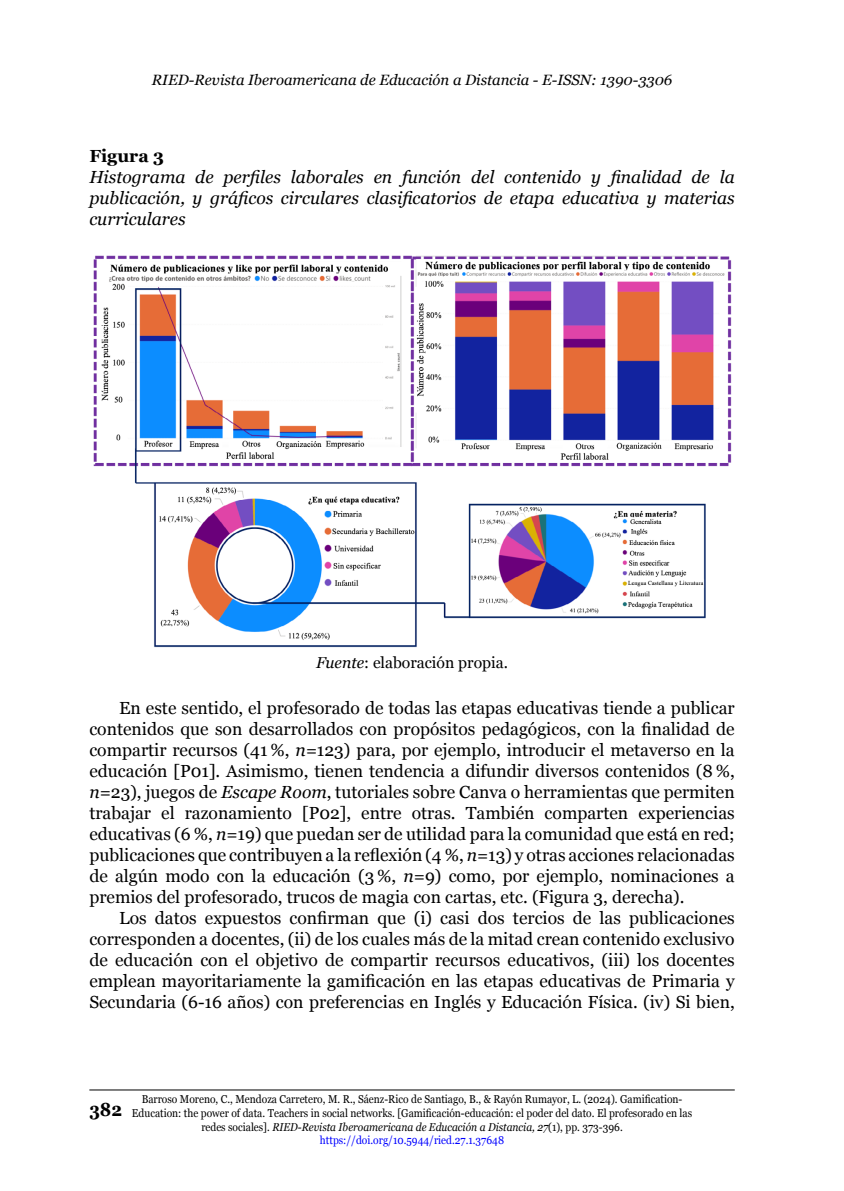
<style>
.page{position:relative;width:844px;height:1191px;background:#fff}
.page>*{position:absolute;margin:0;border:0;box-sizing:border-box;transform-origin:0 0}
.t1{font:700 18.9px "Georgia";color:#000;scale:.9 1}
.t2{font:17.5px/21px "Georgia";color:#000;text-align:justify}
.t3{font:italic 17.5px/21px "Georgia";color:#000;text-align:justify}
.t4{font:700 17.5px "Georgia";color:#000}
.t5{font:15.75px "Georgia";color:#000}
.t6{font:italic 14.88px "Georgia";color:#000}
.t7{font:11.38px/13.7px "Georgia";color:#000;text-align:center;scale:.9 1}
.s1{font-style:italic}
.s2{color:#00f}
</style>
<div class="page">
<img style="left:93px;top:255px;width:638px;height:393px">
<hr style="left:89px;top:1089px;width:645px;height:1px;background:#000">
<p class="t6" style="left:152px;top:69px;width:522px">RIED-Revista Iberoamericana de Educación a Distancia - E-ISSN: 1390-3306</p>
<p class="t4" style="left:89px;top:143px;width:76px">Figura 3</p>
<p class="t3" style="left:89px;top:166px;width:646px">Histograma de perfiles laborales en función del contenido y finalidad de la publicación, y gráficos circulares clasificatorios de etapa educativa y materias curriculares</p>
<p class="t5" style="left:316px;top:651px;width:193px"><span class="s1">Fuente</span>: elaboración propia.</p>
<p class="t2" style="left:89px;top:696px;width:646px;text-indent:30px">En este sentido, el profesorado de todas las etapas educativas tiende a publicar contenidos que son desarrollados con propósitos pedagógicos, con la finalidad de compartir recursos (41 %, <span class="s1">n=</span>123) para, por ejemplo, introducir el metaverso en la educación [P01]. Asimismo, tienen tendencia a difundir diversos contenidos (8 %, <span class="s1">n</span>=23), juegos de <span class="s1">Escape Room</span>, tutoriales sobre Canva o herramientas que permiten trabajar el razonamiento [P02], entre otras. También comparten experiencias educativas (6 %, <span class="s1">n</span>=19) que puedan ser de utilidad para la comunidad que está en red; publicaciones que contribuyen a la reflexión (4 %, <span class="s1">n</span>=13) y otras acciones relacionadas de algún modo con la educación (3 %, <span class="s1">n</span>=9) como, por ejemplo, nominaciones a premios del profesorado, trucos de magia con cartas, etc. (Figura 3, derecha).</p>
<p class="t2" style="left:89px;top:906px;width:646px;text-indent:30px">Los datos expuestos confirman que (i) casi dos tercios de las publicaciones corresponden a docentes, (ii) de los cuales más de la mitad crean contenido exclusivo de educación con el objetivo de compartir recursos educativos, (iii) los docentes emplean mayoritariamente la gamificación en las etapas educativas de Primaria y Secundaria (6-16 años) con preferencias en Inglés y Educación Física. (iv) Si bien,</p>
<p class="t1" style="left:89px;top:1095px;width:38px">382</p>
<p class="t7" style="left:132px;top:1092px;width:624px">Barroso Moreno, C., Mendoza Carretero, M. R., Sáenz-Rico de Santiago, B., &amp; Rayón Rumayor, L. (2024). Gamification-Education: the power of data. Teachers in social networks. [Gamificación-educación: el poder del dato. El profesorado en las redes sociales]<span class="s1">. RIED-Revista Iberoamericana de Educación a Distancia, 27</span>(1), pp. 373-396. <span class="s2">https://doi.org/10.5944/ried.27.1.37648</span></p>
</div>
